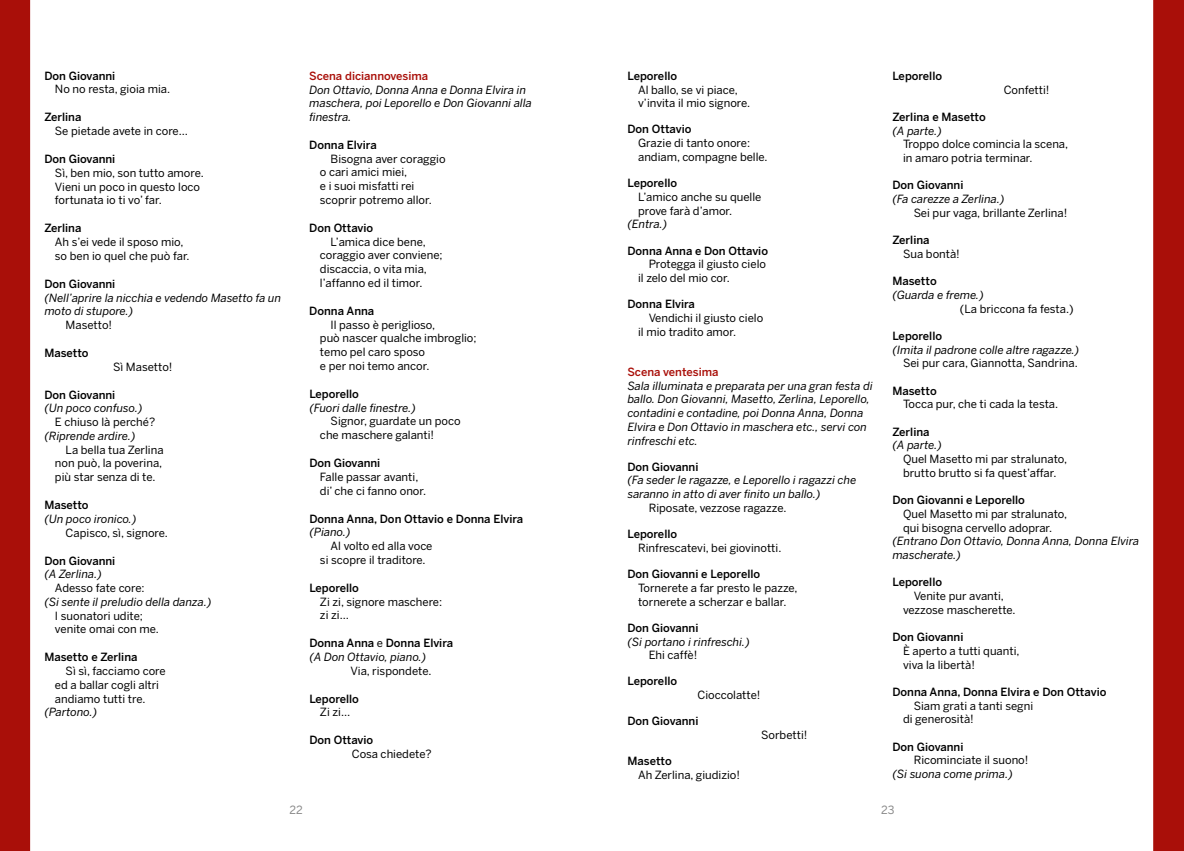
<style>
.page{position:relative;width:1184px;height:851px;background:#fff}
.page>*{position:absolute;margin:0;border:0;box-sizing:border-box;transform-origin:0 0}
.t1{font:11.25px/13.8px "Benton Sans";color:#000}
.t2{font:italic 11.25px/13.8px "Benton Sans";color:#000}
.t3{font:500 11.25px/13.8px "Benton Sans";color:#000}
.t4{font:500 11.25px "Benton Sans";color:#a90f09}
.t5{font:11.25px "Benton Sans";color:#878787}
.s1{font-weight:400}
.s2{font-weight:400;font-style:italic}
</style>
<div class="page">
<svg style="left:1153px;top:0;width:30px;height:850px;background:#ac1813"></svg>
<div style="left:0;top:0;width:30px;height:850px;background:#a90f09"></div>
<p class="t3" style="left:44px;top:69px;width:72px">Don Giovanni</p>
<p class="t1" style="left:55px;top:82px;width:117px">No no resta, gioia mia.</p>
<p class="t3" style="left:44px;top:110px;width:39px">Zerlina</p>
<p class="t1" style="left:55px;top:124px;width:134px">Se pietade avete in core…</p>
<p class="t3" style="left:44px;top:152px;width:72px">Don Giovanni</p>
<p class="t1" style="left:55px;top:166px;width:150px">Sì, ben mio, son tutto amore.<br>Vieni un poco in questo loco fortunata io ti vo’ far.</p>
<p class="t3" style="left:44px;top:221px;width:39px">Zerlina</p>
<p class="t1" style="left:55px;top:235px;width:136px">Ah s’ei vede il sposo mio, so ben io quel che può far.</p>
<p class="t3" style="left:44px;top:276px;width:72px">Don Giovanni</p>
<p class="t2" style="left:44px;top:290px;width:238px">(Nell’aprire la nicchia e vedendo Masetto fa un moto di stupore.)</p>
<p class="t1" style="left:66px;top:318px;width:48px">Masetto!</p>
<p class="t3" style="left:44px;top:346px;width:46px">Masetto</p>
<p class="t1" style="left:113px;top:359px;width:61px">Sì Masetto!</p>
<p class="t3" style="left:44px;top:387px;width:72px">Don Giovanni</p>
<p class="t2" style="left:44px;top:401px;width:99px">(Un poco confuso.)</p>
<p class="t1" style="left:55px;top:415px;width:102px">E chiuso là perché?</p>
<p class="t2" style="left:44px;top:429px;width:92px">(Riprende ardire.)</p>
<p class="t1" style="left:55px;top:442px;width:110px;text-align:justify;text-indent:11px">La bella tua Zerlina non può, la poverina, più star senza di te.</p>
<p class="t3" style="left:44px;top:498px;width:46px">Masetto</p>
<p class="t2" style="left:44px;top:511px;width:93px">(Un poco ironico.)</p>
<p class="t1" style="left:66px;top:525px;width:104px">Capisco, sì, signore.</p>
<p class="t3" style="left:44px;top:553px;width:72px">Don Giovanni</p>
<p class="t2" style="left:44px;top:567px;width:59px">(A Zerlina.)</p>
<p class="t1" style="left:55px;top:581px;width:91px">Adesso fate core:</p>
<p class="t2" style="left:44px;top:594px;width:168px">(Si sente il preludio della danza.)</p>
<p class="t1" style="left:55px;top:608px;width:105px">I suonatori udite; venite omai con me.</p>
<p class="t3" style="left:44px;top:650px;width:95px">Masetto e Zerlina</p>
<p class="t1" style="left:55px;top:664px;width:112px;text-indent:11px">Sì sì, facciamo core ed a ballar cogli altri andiamo tutti tre.</p>
<p class="t2" style="left:44px;top:705px;width:54px">(Partono.)</p>
<p class="t4" style="left:309px;top:69px;width:120px">Scena diciannovesima</p>
<p class="t2" style="left:309px;top:82px;width:224px">Don Ottavio, Donna Anna e Donna Elvira in maschera, poi Leporello e Don Giovanni alla finestra.</p>
<p class="t3" style="left:309px;top:138px;width:69px">Donna Elvira</p>
<p class="t1" style="left:320px;top:152px;width:127px;text-indent:11px">Bisogna aver coraggio o cari amici miei,<br>e i suoi misfatti rei scoprir potremo allor.</p>
<p class="t3" style="left:309px;top:221px;width:65px">Don Ottavio</p>
<p class="t1" style="left:320px;top:234px;width:124px;text-indent:11px">L’amica dice bene, coraggio aver conviene; discaccia, o vita mia, l’affanno ed il timor.</p>
<p class="t3" style="left:309px;top:304px;width:66px">Donna Anna</p>
<p class="t1" style="left:320px;top:317px;width:158px;text-indent:11px">Il passo è periglioso,<br>può nascer qualche imbroglio; temo pel caro sposo<br>e per noi temo ancor.</p>
<p class="t3" style="left:309px;top:386px;width:51px">Leporello</p>
<p class="t2" style="left:309px;top:400px;width:108px">(Fuori dalle finestre.)</p>
<p class="t1" style="left:320px;top:414px;width:142px;text-indent:11px">Signor, guardate un poco che maschere galanti!</p>
<p class="t3" style="left:309px;top:456px;width:72px">Don Giovanni</p>
<p class="t1" style="left:320px;top:469px;width:108px">Falle passar avanti, di’ che ci fanno onor.</p>
<p class="t3" style="left:309px;top:511px;width:215px">Donna Anna, Don Ottavio e Donna Elvira</p>
<p class="t2" style="left:309px;top:525px;width:42px">(Piano.)</p>
<p class="t1" style="left:320px;top:539px;width:114px;text-indent:11px">Al volto ed alla voce si scopre il traditore.</p>
<p class="t3" style="left:309px;top:580px;width:51px">Leporello</p>
<p class="t1" style="left:320px;top:594px;width:124px">Zi zi, signore maschere: zi zi…</p>
<p class="t3" style="left:309px;top:636px;width:145px">Donna Anna <span class="s1">e</span> Donna Elvira <span class="s2">(A Don Ottavio, piano.)</span></p>
<p class="t1" style="left:350px;top:663px;width:82px">Via, rispondete.</p>
<p class="t3" style="left:309px;top:691px;width:51px">Leporello</p>
<p class="t1" style="left:320px;top:705px;width:32px">Zi zi…</p>
<p class="t3" style="left:309px;top:733px;width:65px">Don Ottavio</p>
<p class="t1" style="left:352px;top:747px;width:81px">Cosa chiedete?</p>
<p class="t3" style="left:627px;top:69px;width:51px">Leporello</p>
<p class="t1" style="left:638px;top:82px;width:113px">Al ballo, se vi piace, v’invita il mio signore.</p>
<p class="t3" style="left:627px;top:122px;width:65px">Don Ottavio</p>
<p class="t1" style="left:638px;top:136px;width:131px">Grazie di tanto onore: andiam, compagne belle.</p>
<p class="t3" style="left:627px;top:176px;width:51px">Leporello</p>
<p class="t1" style="left:638px;top:190px;width:125px">L’amico anche su quelle prove farà d’amor.</p>
<p class="t2" style="left:627px;top:217px;width:41px">(Entra.)</p>
<p class="t3" style="left:627px;top:243px;width:142px">Donna Anna e Don Ottavio</p>
<p class="t1" style="left:638px;top:257px;width:129px;text-indent:11px">Protegga il giusto cielo il zelo del mio cor.</p>
<p class="t3" style="left:627px;top:297px;width:69px">Donna Elvira</p>
<p class="t1" style="left:638px;top:311px;width:127px;text-indent:11px">Vendichi il giusto cielo il mio tradito amor.</p>
<p class="t4" style="left:627px;top:365px;width:93px">Scena ventesima</p>
<p class="t2" style="left:627px;top:378px;width:246px">Sala illuminata e preparata per una gran festa di ballo. Don Giovanni, Masetto, Zerlina, Leporello, contadini e contadine, poi Donna Anna, Donna Elvira e Don Ottavio in maschera etc., servi con rinfreschi etc.</p>
<p class="t3" style="left:627px;top:459px;width:72px">Don Giovanni</p>
<p class="t2" style="left:627px;top:473px;width:230px">(Fa seder le ragazze, e Leporello i ragazzi che saranno in atto di aver finito un ballo.)</p>
<p class="t1" style="left:648px;top:501px;width:139px">Riposate, vezzose ragazze.</p>
<p class="t3" style="left:627px;top:527px;width:51px">Leporello</p>
<p class="t1" style="left:638px;top:540px;width:145px">Rinfrescatevi, bei giovinotti.</p>
<p class="t3" style="left:627px;top:567px;width:134px">Don Giovanni e Leporello</p>
<p class="t1" style="left:638px;top:580px;width:161px">Tornerete a far presto le pazze, tornerete a scherzar e ballar.</p>
<p class="t3" style="left:627px;top:620px;width:72px">Don Giovanni</p>
<p class="t2" style="left:627px;top:634px;width:123px">(Si portano i rinfreschi.)</p>
<p class="t1" style="left:648px;top:648px;width:50px">Ehi caffè!</p>
<p class="t3" style="left:627px;top:674px;width:51px">Leporello</p>
<p class="t1" style="left:697px;top:688px;width:64px">Cioccolatte!</p>
<p class="t3" style="left:627px;top:714px;width:72px">Don Giovanni</p>
<p class="t1" style="left:761px;top:728px;width:48px">Sorbetti!</p>
<p class="t3" style="left:627px;top:754px;width:46px">Masetto</p>
<p class="t1" style="left:638px;top:767px;width:103px">Ah Zerlina, giudizio!</p>
<p class="t3" style="left:892px;top:69px;width:51px">Leporello</p>
<p class="t1" style="left:1003px;top:82px;width:47px">Confetti!</p>
<p class="t3" style="left:892px;top:110px;width:95px">Zerlina e Masetto</p>
<p class="t2" style="left:892px;top:123px;width:51px">(A parte.)</p>
<p class="t1" style="left:903px;top:137px;width:167px">Troppo dolce comincia la scena, in amaro potria terminar.</p>
<p class="t3" style="left:892px;top:178px;width:72px">Don Giovanni</p>
<p class="t2" style="left:892px;top:192px;width:113px">(Fa carezze a Zerlina.)</p>
<p class="t1" style="left:913px;top:206px;width:155px">Sei pur vaga, brillante Zerlina!</p>
<p class="t3" style="left:892px;top:233px;width:39px">Zerlina</p>
<p class="t1" style="left:903px;top:247px;width:58px">Sua bontà!</p>
<p class="t3" style="left:892px;top:274px;width:46px">Masetto</p>
<p class="t2" style="left:892px;top:288px;width:93px">(Guarda e freme.)</p>
<p class="t1" style="left:960px;top:301px;width:115px">(La briccona fa festa.)</p>
<p class="t3" style="left:892px;top:328px;width:51px">Leporello</p>
<p class="t2" style="left:892px;top:342px;width:188px">(Imita il padrone colle altre ragazze.)</p>
<p class="t1" style="left:903px;top:356px;width:176px">Sei pur cara, Giannotta, Sandrina.</p>
<p class="t3" style="left:892px;top:383px;width:46px">Masetto</p>
<p class="t1" style="left:903px;top:397px;width:157px">Tocca pur, che ti cada la testa.</p>
<p class="t3" style="left:892px;top:424px;width:39px">Zerlina</p>
<p class="t2" style="left:892px;top:438px;width:51px">(A parte.)</p>
<p class="t1" style="left:903px;top:452px;width:165px">Quel Masetto mi par stralunato, brutto brutto si fa quest’affar.</p>
<p class="t3" style="left:892px;top:493px;width:134px">Don Giovanni e Leporello</p>
<p class="t1" style="left:903px;top:506px;width:165px">Quel Masetto mi par stralunato, qui bisogna cervello adoprar.</p>
<p class="t2" style="left:892px;top:534px;width:248px">(Entrano Don Ottavio, Donna Anna, Donna Elvira mascherate.)</p>
<p class="t3" style="left:892px;top:575px;width:51px">Leporello</p>
<p class="t1" style="left:903px;top:589px;width:114px;text-align:center">Venite pur avanti, vezzose mascherette.</p>
<p class="t3" style="left:892px;top:630px;width:72px">Don Giovanni</p>
<p class="t1" style="left:903px;top:643px;width:118px">È aperto a tutti quanti, viva la libertà!</p>
<p class="t3" style="left:892px;top:684px;width:215px">Donna Anna, Donna Elvira e Don Ottavio</p>
<p class="t1" style="left:903px;top:698px;width:132px;text-indent:11px">Siam grati a tanti segni di generosità!</p>
<p class="t3" style="left:892px;top:739px;width:72px">Don Giovanni</p>
<p class="t1" style="left:913px;top:753px;width:116px">Ricominciate il suono!</p>
<p class="t2" style="left:892px;top:766px;width:122px">(Si suona come prima.)</p>
<p class="t5" style="left:289px;top:803px;width:15px">22</p>
<p class="t5" style="left:881px;top:803px;width:15px">23</p>
</div>
